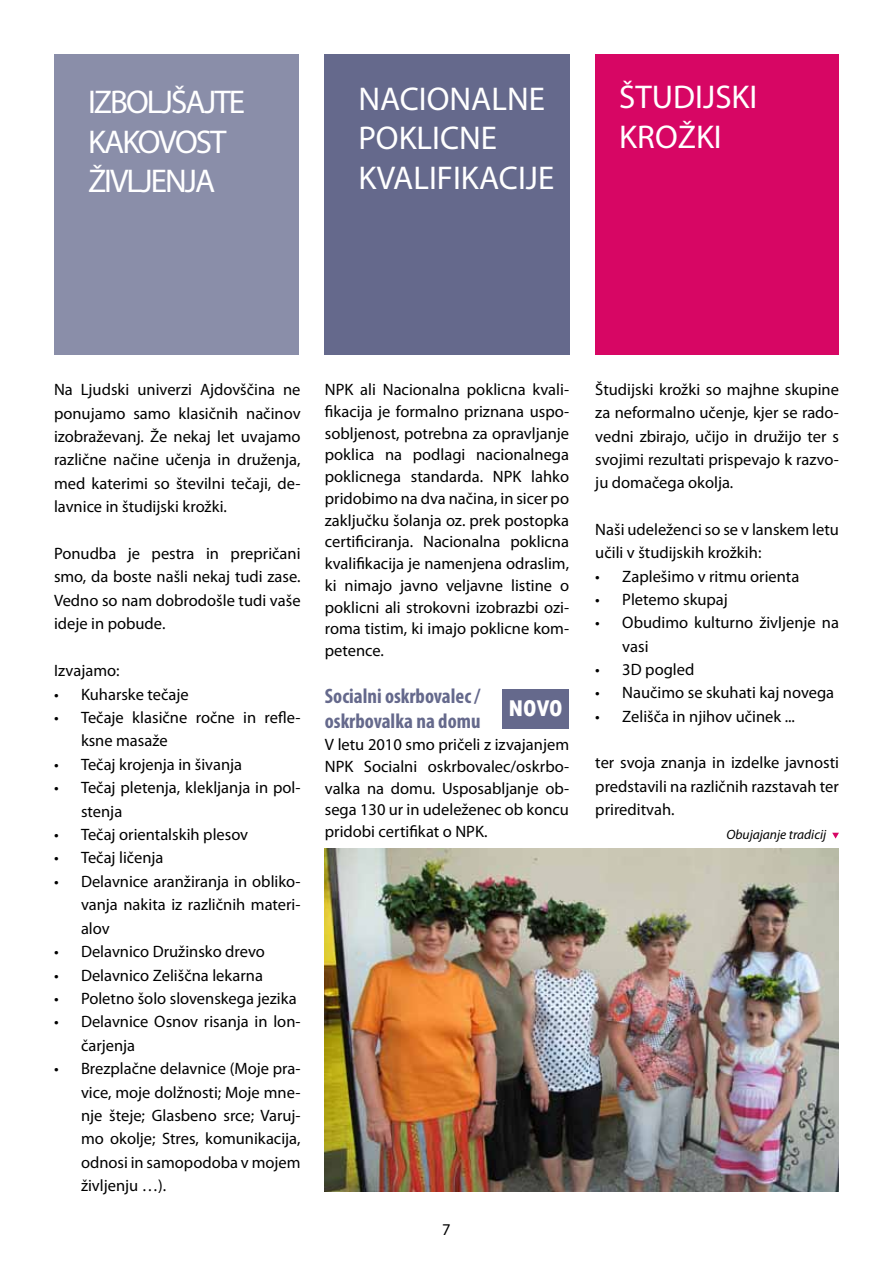
<style>
.page{position:relative;width:893px;height:1263px;background:#fff}
.page>*{position:absolute;margin:0;border:0;box-sizing:border-box;transform-origin:0 0}
.t1{font:33px/39.6px "Myriad Pro";color:#fff}
.t2{font:33px/39.6px "Myriad Pro";letter-spacing:-.06em;color:#fff}
.t3{font:800 condensed 23.85px "Tw Cen";color:#fff}
.t4{font:700 condensed 21px/25.2px "Myriad Pro";color:#65698c}
.t5{font:16.5px/23.4px "Myriad Pro";color:#000;text-align:justify}
.t6{font:italic 13.5px "Myriad Pro";color:#000}
</style>
<div class="page">
<div style="left:54px;top:54px;width:244px;height:300px;background:#8a8ea9"></div>
<div style="left:324px;top:54px;width:245px;height:300px;background:#65698c"></div>
<div style="left:595px;top:54px;width:244px;height:300px;background:#d70664"></div>
<img style="left:325px;top:848px;width:514px;height:343px">
<svg style="left:832px;top:833px;width:7px;height:5px"></svg>
<div style="left:502px;top:689px;width:67px;height:40px;background:#65698c"></div>
<h1 class="t2" style="left:88px;top:82px;width:159px">IZBOLJŠAJTE<br>KAKOVOST<br>ŽIVLJENJA</h1>
<h1 class="t1" style="left:358px;top:78px;width:197px">NACIONALNE<br>POKLICNE<br>KVALIFIKACIJE</h1>
<h1 class="t1" style="left:619px;top:77px;width:140px">ŠTUDIJSKI<br>KROŽKI</h1>
<p class="t5" style="left:54px;top:378px;width:248px">Na Ljudski univerzi Ajdovščina ne ponujamo samo klasičnih načinov izobraževanj. Že nekaj let uvajamo različne načine učenja in druženja, med katerimi so številni tečaji, de&shy;lavnice in študijski krožki.</p>
<p class="t5" style="left:54px;top:541px;width:248px">Ponudba je pestra in prepričani smo, da boste našli nekaj tudi zase.<br>Vedno so nam dobrodošle tudi vaše ideje in pobude.</p>
<p class="t5" style="left:54px;top:659px;width:67px">Izvajamo:</p>
<p class="t5" style="left:54px;top:682px;width:136px">• Kuharske tečaje</p>
<p class="t5" style="left:81px;top:705px;width:221px;text-indent:-27px">• Tečaje klasične ročne in refle&shy;ksne masaže</p>
<p class="t5" style="left:54px;top:752px;width:190px">• Tečaj krojenja in šivanja</p>
<p class="t5" style="left:81px;top:776px;width:221px;text-indent:-27px">• Tečaj pletenja, klekljanja in pol&shy;stenja</p>
<p class="t5" style="left:54px;top:822px;width:196px">• Tečaj orientalskih plesov</p>
<p class="t5" style="left:54px;top:846px;width:111px">• Tečaj ličenja</p>
<p class="t5" style="left:81px;top:869px;width:221px;text-indent:-27px">• Delavnice aranžiranja in obliko&shy;vanja nakita iz različnih materi&shy;alov</p>
<p class="t5" style="left:54px;top:939px;width:212px">• Delavnico Družinsko drevo</p>
<p class="t5" style="left:54px;top:963px;width:211px">• Delavnico Zeliščna lekarna</p>
<p class="t5" style="left:54px;top:986px;width:244px">• Poletno šolo slovenskega jezika</p>
<p class="t5" style="left:81px;top:1010px;width:221px;text-indent:-27px">• Delavnice Osnov risanja in lon&shy;čarjenja</p>
<p class="t5" style="left:81px;top:1057px;width:221px;text-indent:-27px">• Brezplačne delavnice (Moje pra&shy;vice, moje dolžnosti; Moje mne&shy;nje šteje; Glasbeno srce; Varuj&shy;mo okolje; Stres, komunikacija, odnosi in samopodoba v mojem življenju …).</p>
<p class="t5" style="left:325px;top:378px;width:246px;line-height:21.8px">NPK ali Nacionalna poklicna kvali&shy;fikacija je formalno priznana uspo&shy;sobljenost, potrebna za opravljanje poklica na podlagi nacionalnega poklicnega standarda. NPK lahko pridobimo na dva načina, in sicer po zaključku šolanja oz. prek postopka certificiranja. Nacionalna poklicna kvalifikacija je namenjena odraslim, ki nimajo javno veljavne listine o poklicni ali strokovni izobrazbi ozi&shy;roma tistim, ki imajo poklicne kom&shy;petence.</p>
<p class="t4" style="left:325px;top:683px;width:157px">Socialni oskrbovalec / oskrbovalka na domu</p>
<p class="t5" style="left:325px;top:733px;width:246px;line-height:21.8px">V letu 2010 smo pričeli z izvajanjem NPK Socialni oskrbovalec/oskrbo&shy;valka na domu. Usposabljanje ob&shy;sega 130 ur in udeleženec ob koncu pridobi certifikat o NPK.</p>
<h2 class="t3" style="left:508px;top:694px;width:56px">NOVO</h2>
<p class="t5" style="left:442px;top:1218px;width:10px">7</p>
<p class="t5" style="left:595px;top:378px;width:245px">Študijski krožki so majhne skupine za neformalno učenje, kjer se rado&shy;vedni zbirajo, učijo in družijo ter s svojimi rezultati prispevajo k razvo&shy;ju domačega okolja.</p>
<p class="t5" style="left:595px;top:518px;width:245px">Naši udeleženci so se v lanskem letu učili v študijskih krožkih:</p>
<p class="t5" style="left:595px;top:564px;width:206px">• Zaplešimo v ritmu orienta</p>
<p class="t5" style="left:595px;top:587px;width:134px">• Pletemo skupaj</p>
<p class="t5" style="left:622px;top:611px;width:218px;text-indent:-27px">• Obudimo kulturno življenje na vasi</p>
<p class="t5" style="left:595px;top:657px;width:101px">• 3D pogled</p>
<p class="t5" style="left:595px;top:681px;width:240px">• Naučimo se skuhati kaj novega</p>
<p class="t5" style="left:595px;top:704px;width:201px">• Zelišča in njihov učinek ...</p>
<p class="t5" style="left:595px;top:751px;width:245px">ter svoja znanja in izdelke javnosti predstavili na različnih razstavah ter prireditvah.</p>
<p class="t6" style="left:726px;top:826px;width:101px">Obujajanje tradicij</p>
</div>
